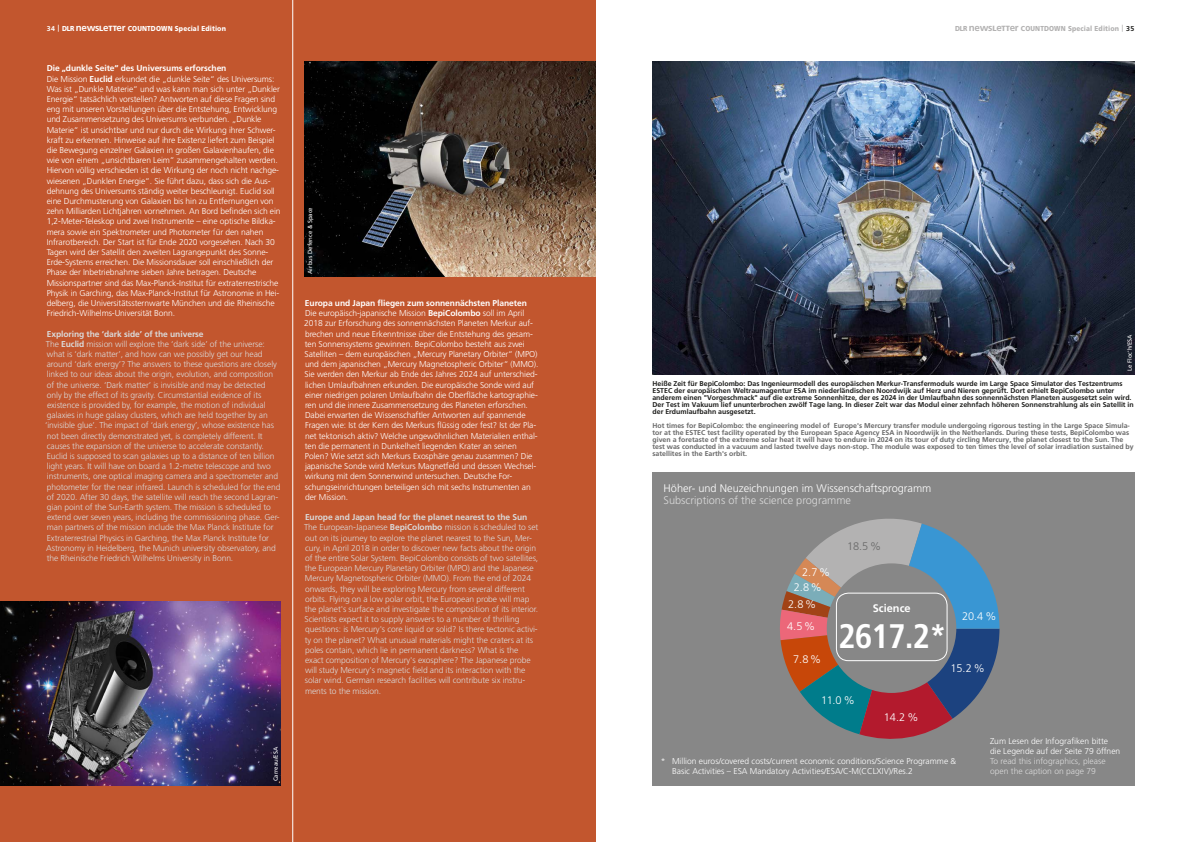
<style>
.page{position:relative;width:1191px;height:842px;background:#fff}
.page>*{position:absolute;margin:0;border:0;box-sizing:border-box;transform-origin:0 0}
.t1{font:700 condensed 34px "Frutiger LT Std";color:#fff}
.t2{font:300 11px "Frutiger LT Std";color:#fff}
.t3{font:300 11px "Frutiger LT Std";color:#dadada}
.t4{font:700 11px "Frutiger LT Std";color:#fff}
.t5{font:300 11px "Frutiger LT Std";color:#686868}
.t6{font:300 8.5px/10.2px "Frutiger LT Std";letter-spacing:-.01em;color:#fff}
.t7{font:300 8.5px/10.2px "Frutiger LT Std";letter-spacing:-.01em;color:#dadada}
.t8{font:900 7.2px "Frutiger LT Std";letter-spacing:.02em;color:#fff;scale:.89 1}
.t9{font:900 7.2px "Frutiger LT Std";letter-spacing:.02em;color:#b3b2b2;scale:.89 1}
.t10{font:700 7px/7px "Frutiger LT Std";color:#686868}
.t11{font:700 7px/7px "Frutiger LT Std";color:#1d1d1b}
.t12{font:6px "Frutiger LT Std";color:#fff}
.s1{font-weight:700;font-size:7px}
.s2{font-weight:700;font-size:9.8px}
.s3{font-size:7.5px}
.s4{font-weight:700;font-size:7px;color:#1d1d1b}
.s5{font-weight:700}
</style>
<div class="page">
<div style="left:0;top:0;width:595px;height:842px;background:#c2562e"></div>
<img style="left:0;top:602px;width:281px;height:183px">
<img style="left:652px;top:61px;width:482px;height:314px">
<img style="left:305px;top:61px;width:290px;height:216px">
<div style="left:652px;top:472px;width:482px;height:313px;background:#878787"></div>
<svg style="left:779px;top:518px;width:220px;height:221px"></svg>
<div style="left:826px;top:563px;width:130px;height:130px;background:#878787;border-radius:50%"></div>
<div style="left:836px;top:593px;width:111px;height:68px;border:1px solid #fff;border-radius:12px"></div>
<hr style="left:292px;top:0;width:1px;height:842px;background:#fff">
<p class="t8" style="left:47px;top:24px;width:203px"><span class="s1">34 |</span> DLR <span class="s2">news</span><span class="s3">L</span><span class="s2">e</span><span class="s3">TT</span><span class="s2">er</span> COUNTDOWN Special Edition</p>
<p class="t9" style="left:955px;top:24px;width:203px">DLR <span class="s2">news</span><span class="s3">L</span><span class="s2">e</span><span class="s3">TT</span><span class="s2">er</span> COUNTDOWN Special Edition <span class="s1">|</span> <span class="s4">35</span></p>
<p class="t6" style="left:47px;top:63px;width:235px"><span class="s5">Die „dunkle Seite“ des Universums erforschen<br></span>Die Mission <span class="s5">Euclid</span> erkundet die „dunkle Seite“ des Universums:<br>Was ist „Dunkle Materie“ und was kann man sich unter „Dunkler Energie“ tatsächlich vorstellen? Antworten auf diese Fragen sind eng mit unseren Vorstellungen über die Entstehung, Entwicklung und Zusammensetzung des Universums verbunden. „Dunkle Materie“ ist unsichtbar und nur durch die Wirkung ihrer Schwer&shy;kraft zu erkennen. Hinweise auf ihre Existenz liefert zum Beispiel die Bewegung einzelner Galaxien in großen Galaxienhaufen, die wie von einem „unsichtbaren Leim“ zusammengehalten werden.<br>Hiervon völlig verschieden ist die Wirkung der noch nicht nachge&shy;wiesenen „Dunklen Energie“. Sie führt dazu, dass sich die Aus&shy;dehnung des Universums ständig weiter beschleunigt. Euclid soll eine Durchmusterung von Galaxien bis hin zu Entfernungen von zehn Milliarden Lichtjahren vornehmen. An Bord befinden sich ein 1,2-Meter-Teleskop und zwei Instrumente – eine optische Bildka&shy;mera sowie ein Spektrometer und Photometer für den nahen Infrarotbereich. Der Start ist für Ende 2020 vorgesehen. Nach 30<br>Tagen wird der Satellit den zweiten Lagrangepunkt des Sonne-Erde-Systems erreichen. Die Missionsdauer soll einschließlich der Phase der Inbetriebnahme sieben Jahre betragen. Deutsche Missionspartner sind das Max-Planck-Institut für extraterrestrische Physik in Garching, das Max-Planck-Institut für Astronomie in Hei&shy;delberg, die Universitätssternwarte München und die Rheinische Friedrich-Wilhelms-Universität Bonn.</p>
<p class="t7" style="left:45px;top:329px;width:237px"><span class="s5">Exploring the ‘dark side’ of the universe<br></span>The <span class="s5">Euclid</span> mission will explore the ‘dark side’ of the universe: what is ‘dark matter’, and how can we possibly get our head around ‘dark energy’? The answers to these questions are closely linked to our ideas about the origin, evolution, and composition of the universe. ‘Dark matter’ is invisible and may be detected only by the effect of its gravity. Circumstantial evidence of its existence is provided by, for example, the motion of individual galaxies in huge galaxy clusters, which are held together by an ‘invisible glue’. The impact of ‘dark energy’, whose existence has not been directly demonstrated yet, is completely different. It causes the expansion of the universe to accelerate constantly.<br>Euclid is supposed to scan galaxies up to a distance of ten billion light years. It will have on board a 1.2-metre telescope and two instruments, one optical imaging camera and a spectrometer and photometer for the near infrared. Launch is scheduled for the end of 2020. After 30 days, the satellite will reach the second Lagran&shy;gian point of the Sun-Earth system. The mission is scheduled to extend over seven years, including the commissioning phase. Ger&shy;man partners of the mission include the Max Planck Institute for Extraterrestrial Physics in Garching, the Max Planck Institute for Astronomy in Heidelberg, the Munich university observatory, and the Rheinische Friedrich Wilhelms University in Bonn.</p>
<p class="t12" style="left:272px;top:781px;width:36px;rotate:-90deg">Carreau/ESA</p>
<p class="t12" style="left:306px;top:274px;width:68px;rotate:-90deg">Airbus Defence &amp; Space</p>
<p class="t6" style="left:304px;top:298px;width:236px"><span class="s5">Europa und Japan fliegen zum sonnennächsten Planeten </span>Die europäisch-japanische Mission <span class="s5">BepiColombo</span> soll im April 2018 zur Erforschung des sonnennächsten Planeten Merkur auf&shy;brechen und neue Erkenntnisse über die Entstehung des gesam&shy;ten Sonnensystems gewinnen. BepiColombo besteht aus zwei Satelliten – dem europäischen „Mercury Planetary Orbiter“ (MPO) und dem japanischen „Mercury Magnetospheric Orbiter“ (MMO).<br>Sie werden den Merkur ab Ende des Jahres 2024 auf unterschied&shy;lichen Umlaufbahnen erkunden. Die europäische Sonde wird auf einer niedrigen polaren Umlaufbahn die Oberfläche kartographie&shy;ren und die innere Zusammensetzung des Planeten erforschen.<br>Dabei erwarten die Wissenschaftler Antworten auf spannende Fragen wie: Ist der Kern des Merkurs flüssig oder fest? Ist der Pla&shy;net tektonisch aktiv? Welche ungewöhnlichen Materialien enthal&shy;ten die permanent in Dunkelheit liegenden Krater an seinen Polen? Wie setzt sich Merkurs Exosphäre genau zusammen? Die japanische Sonde wird Merkurs Magnetfeld und dessen Wechsel&shy;wirkung mit dem Sonnenwind untersuchen. Deutsche For&shy;schungseinrichtungen beteiligen sich mit sechs Instrumenten an der Mission.</p>
<p class="t7" style="left:304px;top:512px;width:236px"><span class="s5">Europe and Japan head for the planet nearest to the Sun </span>The European-Japanese <span class="s5">BepiColombo</span> mission is scheduled to set out on its journey to explore the planet nearest to the Sun, Mer&shy;cury, in April 2018 in order to discover new facts about the origin of the entire Solar System. BepiColombo consists of two satellites, the European Mercury Planetary Orbiter (MPO) and the Japanese Mercury Magnetospheric Orbiter (MMO). From the end of 2024 onwards, they will be exploring Mercury from several different orbits. Flying on a low polar orbit, the European probe will map the planet's surface and investigate the composition of its interior.<br>Scientists expect it to supply answers to a number of thrilling questions: is Mercury's core liquid or solid? Is there tectonic activi&shy;ty on the planet? What unusual materials might the craters at its poles contain, which lie in permanent darkness? What is the<br>exact composition of Mercury's exosphere? The Japanese probe will study Mercury's magnetic field and its interaction with the solar wind. German research facilities will contribute six instru&shy;ments to the mission.</p>
<p class="t12" style="left:1126px;top:371px;width:38px;rotate:-90deg">Le Floc'h/ESA</p>
<p class="t11" style="left:652px;top:380px;width:483px">Heiße Zeit für BepiColombo: Das Ingenieurmodell des europäischen Merkur-Transfermoduls wurde im Large Space Simulator des Testzentrums ESTEC der europäischen Weltraumagentur ESA im niederländischen Noordwijk auf Herz und Nieren geprüft. Dort erhielt BepiColombo unter anderem einen "Vorgeschmack" auf die extreme Sonnenhitze, der es 2024 in der Umlaufbahn des sonnennächsten Planeten ausgesetzt sein wird.<br>Der Test im Vakuum lief ununterbrochen zwölf Tage lang. In dieser Zeit war das Modul einer zehnfach höheren Sonnenstrahlung als ein Satellit in der Erdumlaufbahn ausgesetzt.</p>
<p class="t10" style="left:652px;top:422px;width:483px">Hot times for BepiColombo: the engineering model of Europe's Mercury transfer module undergoing rigorous testing in the Large Space Simula&shy;tor at the ESTEC test facility operated by the European Space Agency ESA in Noordwijk in the Netherlands. During these tests, BepiColombo was given a foretaste of the extreme solar heat it will have to endure in 2024 on its tour of duty circling Mercury, the planet closest to the Sun. The test was conducted in a vacuum and lasted twelve days non-stop. The module was exposed to ten times the level of solar irradiation sustained by satellites in the Earth's orbit.</p>
<p class="t2" style="left:663px;top:482px;width:269px">Höher- und Neuzeichnungen im Wissenschaftsprogramm</p>
<p class="t3" style="left:663px;top:494px;width:189px">Subscriptions of the science programme</p>
<p class="t2" style="left:802px;top:566px;width:30px">2.7 %</p>
<p class="t2" style="left:794px;top:581px;width:30px">2.8 %</p>
<p class="t2" style="left:788px;top:598px;width:30px">2.8 %</p>
<p class="t2" style="left:787px;top:620px;width:30px">4.5 %</p>
<p class="t2" style="left:793px;top:653px;width:30px">7.8 %</p>
<p class="t5" style="left:847px;top:540px;width:36px">18.5 %</p>
<p class="t4" style="left:872px;top:601px;width:39px">Science</p>
<h1 class="t1" style="left:838px;top:616px;width:110px">2617.2*</h1>
<p class="t2" style="left:962px;top:610px;width:36px">20.4 %</p>
<p class="t2" style="left:950px;top:662px;width:36px">15.2 %</p>
<p class="t2" style="left:821px;top:694px;width:35px">11.0 %</p>
<p class="t2" style="left:884px;top:710px;width:36px">14.2 %</p>
<p class="t6" style="left:672px;top:756px;width:286px;text-indent:-11px">* Million euros/covered costs/current economic conditions/Science Programme &amp;<br>Basic Activities – ESA Mandatory Activities/ESA/C-M(CCLXIV)/Res.2</p>
<p class="t6" style="left:990px;top:736px;width:132px">Zum Lesen der Infografiken bitte die Legende auf der Seite 79 öffnen</p>
<p class="t7" style="left:990px;top:756px;width:117px">To read this infographics, please open the caption on page 79</p>
</div>
